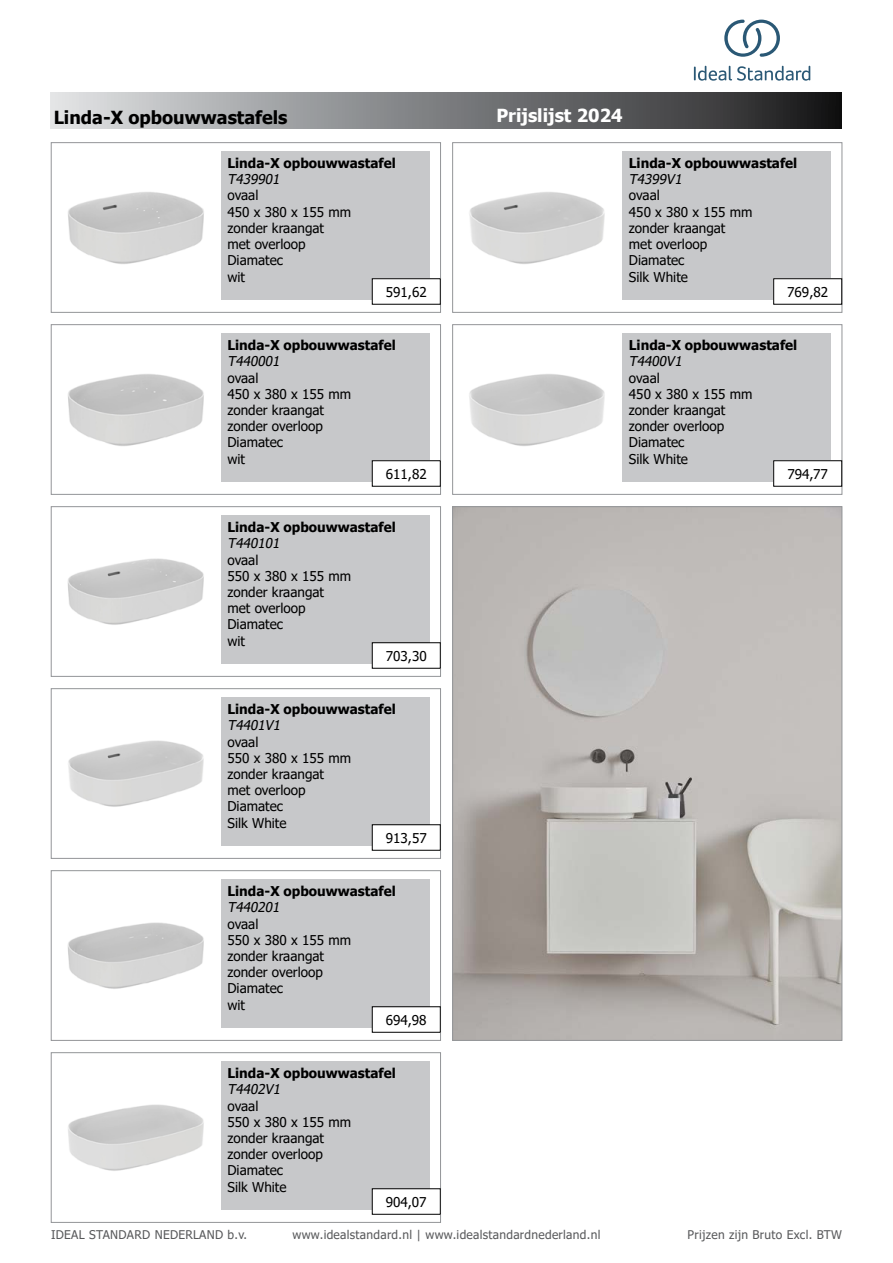
<style>
.page{position:relative;width:893px;height:1263px;background:#fff}
.page>*{position:absolute;margin:0;border:0;box-sizing:border-box;transform-origin:0 0}
.t1{font:700 18px "Tahoma";color:#000}
.t2{font:700 18px "Tahoma";color:#fff}
.t3{font:13.5px/16.2px "Tahoma";color:#000}
.t4{font:700 13.5px "Tahoma";color:#000}
.t5{font:italic 13.5px "Tahoma";color:#000}
.t6{font:12px "Tahoma";letter-spacing:.025em;color:#58595b}
</style>
<div class="page">
<div style="left:51px;top:92px;width:791px;height:37px;background:linear-gradient(to right,#dee1e3,#1a1a1b)"></div>
<div style="left:51px;top:142px;width:390px;height:171px;border:1px solid #939598"></div>
<img style="left:68px;top:192px;width:136px;height:72px">
<div style="left:221px;top:151px;width:209px;height:149px;background:#c7c8ca"></div>
<div style="left:452px;top:142px;width:390px;height:171px;border:1px solid #939598"></div>
<img style="left:469px;top:192px;width:136px;height:72px">
<div style="left:622px;top:151px;width:209px;height:149px;background:#c7c8ca"></div>
<div style="left:51px;top:324px;width:390px;height:171px;border:1px solid #939598"></div>
<img style="left:68px;top:374px;width:136px;height:72px">
<div style="left:221px;top:333px;width:209px;height:149px;background:#c7c8ca"></div>
<div style="left:452px;top:324px;width:390px;height:171px;border:1px solid #939598"></div>
<img style="left:469px;top:374px;width:136px;height:72px">
<div style="left:622px;top:333px;width:209px;height:149px;background:#c7c8ca"></div>
<div style="left:51px;top:506px;width:390px;height:170px;border:1px solid #939598"></div>
<img style="left:67px;top:558px;width:137px;height:67px">
<div style="left:221px;top:515px;width:209px;height:149px;background:#c7c8ca"></div>
<div style="left:51px;top:688px;width:390px;height:170px;border:1px solid #939598"></div>
<img style="left:68px;top:740px;width:136px;height:67px">
<div style="left:221px;top:697px;width:209px;height:149px;background:#c7c8ca"></div>
<div style="left:51px;top:870px;width:390px;height:170px;border:1px solid #939598"></div>
<img style="left:67px;top:922px;width:137px;height:67px">
<div style="left:221px;top:879px;width:209px;height:149px;background:#c7c8ca"></div>
<div style="left:51px;top:1052px;width:390px;height:170px;border:1px solid #939598"></div>
<img style="left:68px;top:1104px;width:136px;height:67px">
<div style="left:221px;top:1061px;width:209px;height:149px;background:#c7c8ca"></div>
<img style="left:454px;top:508px;width:386px;height:530px">
<div style="left:372px;top:279px;width:68px;height:25px;background:#fff"></div>
<div style="left:774px;top:279px;width:68px;height:25px;background:#fff"></div>
<div style="left:372px;top:461px;width:68px;height:25px;background:#fff"></div>
<div style="left:372px;top:460px;width:68px;height:26px;border:1px solid #000"></div>
<div style="left:774px;top:461px;width:68px;height:25px;background:#fff"></div>
<div style="left:773px;top:460px;width:69px;height:26px;border:1px solid #000"></div>
<div style="left:372px;top:643px;width:68px;height:25px;background:#fff"></div>
<div style="left:372px;top:642px;width:68px;height:26px;border:1px solid #000"></div>
<div style="left:372px;top:825px;width:68px;height:25px;background:#fff"></div>
<div style="left:372px;top:824px;width:68px;height:26px;border:1px solid #000"></div>
<div style="left:372px;top:1007px;width:68px;height:25px;background:#fff"></div>
<div style="left:372px;top:1006px;width:68px;height:26px;border:1px solid #000"></div>
<div style="left:372px;top:1189px;width:68px;height:25px;background:#fff"></div>
<div style="left:372px;top:1188px;width:68px;height:26px;border:1px solid #000"></div>
<svg style="left:694px;top:66px;width:116px;height:15px"></svg>
<svg style="left:724px;top:20px;width:56px;height:37px"></svg>
<h1 class="t1" style="left:54px;top:105px;width:235px">Linda-X opbouwwastafels</h1>
<p class="t4" style="left:227px;top:154px;width:170px">Linda-X opbouwwastafel</p>
<p class="t5" style="left:227px;top:170px;width:57px">T439901</p>
<p class="t3" style="left:227px;top:188px;width:125px">ovaal<br>450 x 380 x 155 mm zonder kraangat<br>met overloop<br>Diamatec<br>wit</p>
<h1 class="t2" style="left:496px;top:103px;width:128px">Prijslijst 2024</h1>
<p class="t4" style="left:629px;top:154px;width:170px">Linda-X opbouwwastafel</p>
<p class="t5" style="left:629px;top:170px;width:58px">T4399V1</p>
<p class="t3" style="left:629px;top:188px;width:125px">ovaal<br>450 x 380 x 155 mm zonder kraangat<br>met overloop<br>Diamatec<br>Silk White</p>
<p class="t3" style="left:386px;top:284px;width:42px">591,62</p>
<p class="t3" style="left:787px;top:284px;width:42px">769,82</p>
<p class="t4" style="left:227px;top:336px;width:170px">Linda-X opbouwwastafel</p>
<p class="t5" style="left:227px;top:352px;width:57px">T440001</p>
<p class="t3" style="left:227px;top:370px;width:125px">ovaal<br>450 x 380 x 155 mm zonder kraangat zonder overloop<br>Diamatec<br>wit</p>
<p class="t4" style="left:629px;top:336px;width:170px">Linda-X opbouwwastafel</p>
<p class="t5" style="left:629px;top:352px;width:58px">T4400V1</p>
<p class="t3" style="left:629px;top:370px;width:125px">ovaal<br>450 x 380 x 155 mm zonder kraangat zonder overloop<br>Diamatec<br>Silk White</p>
<p class="t3" style="left:386px;top:466px;width:42px">611,82</p>
<p class="t3" style="left:787px;top:466px;width:42px">794,77</p>
<p class="t4" style="left:227px;top:518px;width:170px">Linda-X opbouwwastafel</p>
<p class="t5" style="left:227px;top:534px;width:57px">T440101</p>
<p class="t3" style="left:227px;top:552px;width:125px">ovaal<br>550 x 380 x 155 mm zonder kraangat<br>met overloop<br>Diamatec<br>wit</p>
<p class="t3" style="left:386px;top:648px;width:42px">703,30</p>
<p class="t4" style="left:227px;top:700px;width:170px">Linda-X opbouwwastafel</p>
<p class="t5" style="left:227px;top:716px;width:58px">T4401V1</p>
<p class="t3" style="left:227px;top:734px;width:125px">ovaal<br>550 x 380 x 155 mm zonder kraangat<br>met overloop<br>Diamatec<br>Silk White</p>
<p class="t3" style="left:386px;top:830px;width:42px">913,57</p>
<p class="t4" style="left:227px;top:882px;width:170px">Linda-X opbouwwastafel</p>
<p class="t5" style="left:227px;top:898px;width:57px">T440201</p>
<p class="t3" style="left:227px;top:916px;width:125px">ovaal<br>550 x 380 x 155 mm zonder kraangat zonder overloop<br>Diamatec<br>wit</p>
<p class="t3" style="left:386px;top:1012px;width:42px">694,98</p>
<p class="t4" style="left:227px;top:1064px;width:170px">Linda-X opbouwwastafel</p>
<p class="t5" style="left:227px;top:1080px;width:58px">T4402V1</p>
<p class="t3" style="left:227px;top:1098px;width:125px">ovaal<br>550 x 380 x 155 mm zonder kraangat zonder overloop<br>Diamatec<br>Silk White</p>
<p class="t3" style="left:386px;top:1194px;width:42px">904,07</p>
<p class="t6" style="left:51px;top:1227px;width:198px">IDEAL STANDARD NEDERLAND b.v.</p>
<p class="t6" style="left:292px;top:1227px;width:309px">www.idealstandard.nl | www.idealstandardnederland.nl</p>
<p class="t6" style="left:688px;top:1227px;width:156px">Prijzen zijn Bruto Excl. BTW</p>
</div>
